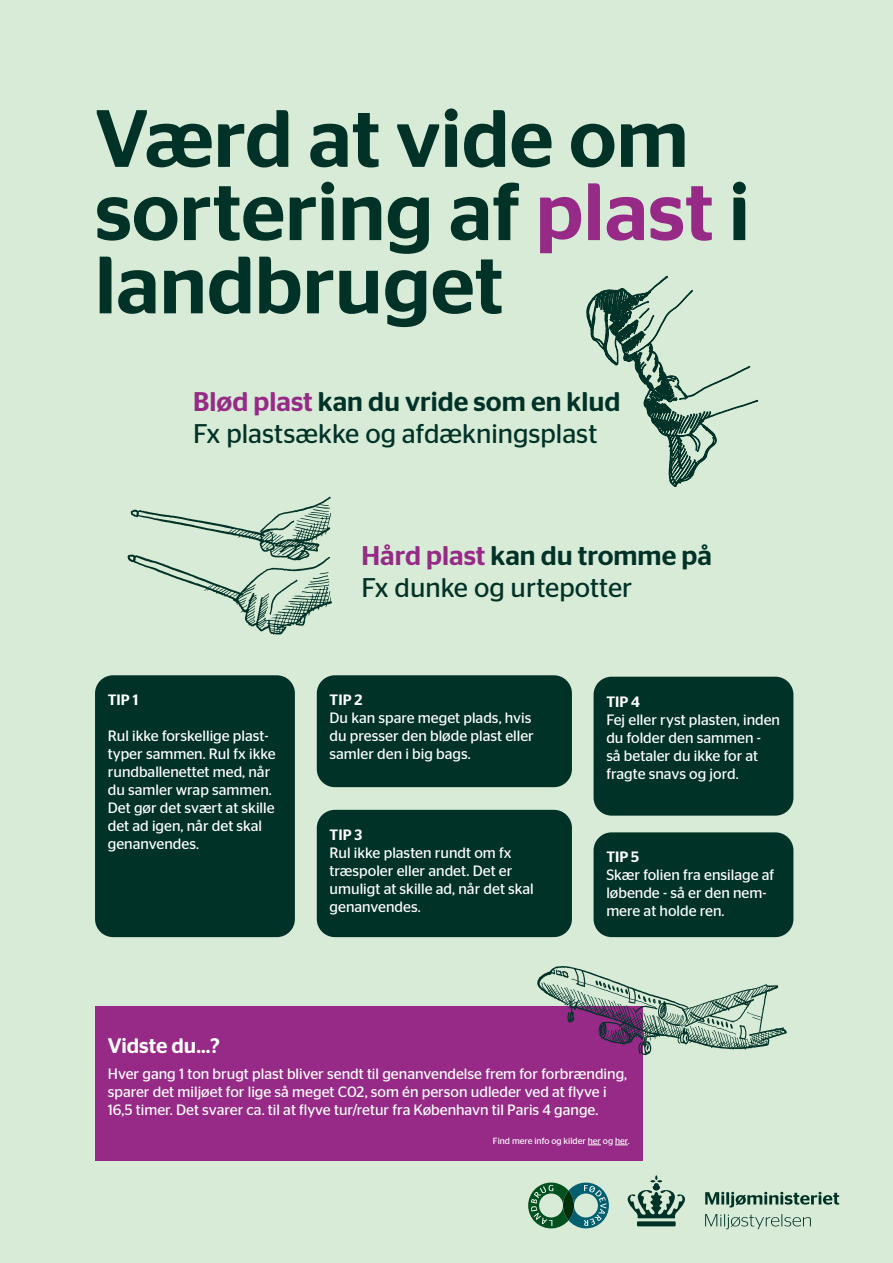
<style>
.page{position:relative;width:893px;height:1263px;background:#d7ebd7}
.page>*{position:absolute;margin:0;border:0;box-sizing:border-box;transform-origin:0 0}
.t1{font:500 81px/73.2px "Stag Sans";color:#013228}
.t2{font:27px/32.4px "Stag Sans";color:#013228}
.t3{font:500 21px "Stag Sans";color:#fff}
.t4{font:15px/18px "Stag Sans";color:#fff}
.t5{font:500 15px "Stag Sans";color:#fff}
.t6{font:9px "Stag Sans";color:#fff}
.s1{color:#962a86}
.s2{font-weight:500;color:#962a86}
.s3{font-weight:500}
</style>
<div class="page">
<div style="left:95px;top:675px;width:200px;height:262px;background:#013228;border-radius:18px"></div>
<div style="left:317px;top:675px;width:255px;height:112px;background:#013228;border-radius:18px"></div>
<div style="left:317px;top:810px;width:255px;height:127px;background:#013228;border-radius:18px"></div>
<div style="left:594px;top:677px;width:199px;height:139px;background:#013228;border-radius:18px"></div>
<div style="left:594px;top:832px;width:199px;height:105px;background:#013228;border-radius:18px"></div>
<svg style="left:587px;top:276px;width:171px;height:211px"></svg>
<svg style="left:128px;top:497px;width:204px;height:138px"></svg>
<div style="left:95px;top:1006px;width:547px;height:155px;background:#962a86"></div>
<svg style="left:588px;top:1144px;width:13px;height:1px"></svg>
<svg style="left:615px;top:1144px;width:13px;height:1px"></svg>
<svg style="left:537px;top:966px;width:250px;height:89px"></svg>
<svg style="left:628px;top:1175px;width:57px;height:51px"></svg>
<svg style="left:705px;top:1192px;width:134px;height:15px"></svg>
<svg style="left:705px;top:1214px;width:106px;height:15px"></svg>
<svg style="left:528px;top:1182px;width:81px;height:46px"></svg>
<h1 class="t1" style="left:95px;top:102px;width:656px">Værd at vide om sortering af <span class="s1">plast</span> i landbruget</h1>
<h2 class="t2" style="left:193px;top:385px;width:429px"><span class="s2">Blød plast</span> <span class="s3">kan du vride som en klud<br></span>Fx plastsække og afdækningsplast</h2>
<p class="t5" style="left:108px;top:691px;width:32px">TIP 1</p>
<p class="t4" style="left:108px;top:727px;width:169px">Rul ikke forskellige plast&shy;typer sammen. Rul fx ikke rundballenettet med, når du samler wrap sammen.<br>Det gør det svært at skille det ad igen, når det skal genanvendes.</p>
<h2 class="t2" style="left:361px;top:539px;width:352px"><span class="s2">Hård plast</span> <span class="s3">kan du tromme på<br></span>Fx dunke og urtepotter</h2>
<p class="t5" style="left:330px;top:691px;width:34px">TIP 2</p>
<p class="t4" style="left:330px;top:709px;width:206px">Du kan spare meget plads, hvis du presser den bløde plast eller samler den i big bags.</p>
<p class="t5" style="left:330px;top:826px;width:34px">TIP 3</p>
<p class="t4" style="left:330px;top:843px;width:206px">Rul ikke plasten rundt om fx træspoler eller andet. Det er umuligt at skille ad, når det skal genanvendes.</p>
<p class="t5" style="left:606px;top:693px;width:35px">TIP 4</p>
<p class="t4" style="left:606px;top:710px;width:175px">Fej eller ryst plasten, inden du folder den sammen -<br>så betaler du ikke for at fragte snavs og jord.</p>
<p class="t5" style="left:606px;top:848px;width:34px">TIP 5</p>
<p class="t4" style="left:606px;top:866px;width:170px">Skær folien fra ensilage af løbende - så er den nem&shy;mere at holde ren.</p>
<h3 class="t3" style="left:108px;top:1034px;width:114px">Vidste du...?</h3>
<p class="t4" style="left:108px;top:1065px;width:521px">Hver gang 1 ton brugt plast bliver sendt til genanvendelse frem for forbrænding, sparer det miljøet for lige så meget C02, som én person udleder ved at flyve i<br>16,5 timer. Det svarer ca. til at flyve tur/retur fra København til Paris 4 gange.</p>
<p class="t6" style="left:493px;top:1136px;width:138px">Find mere info og kilder her og her.</p>
</div>
